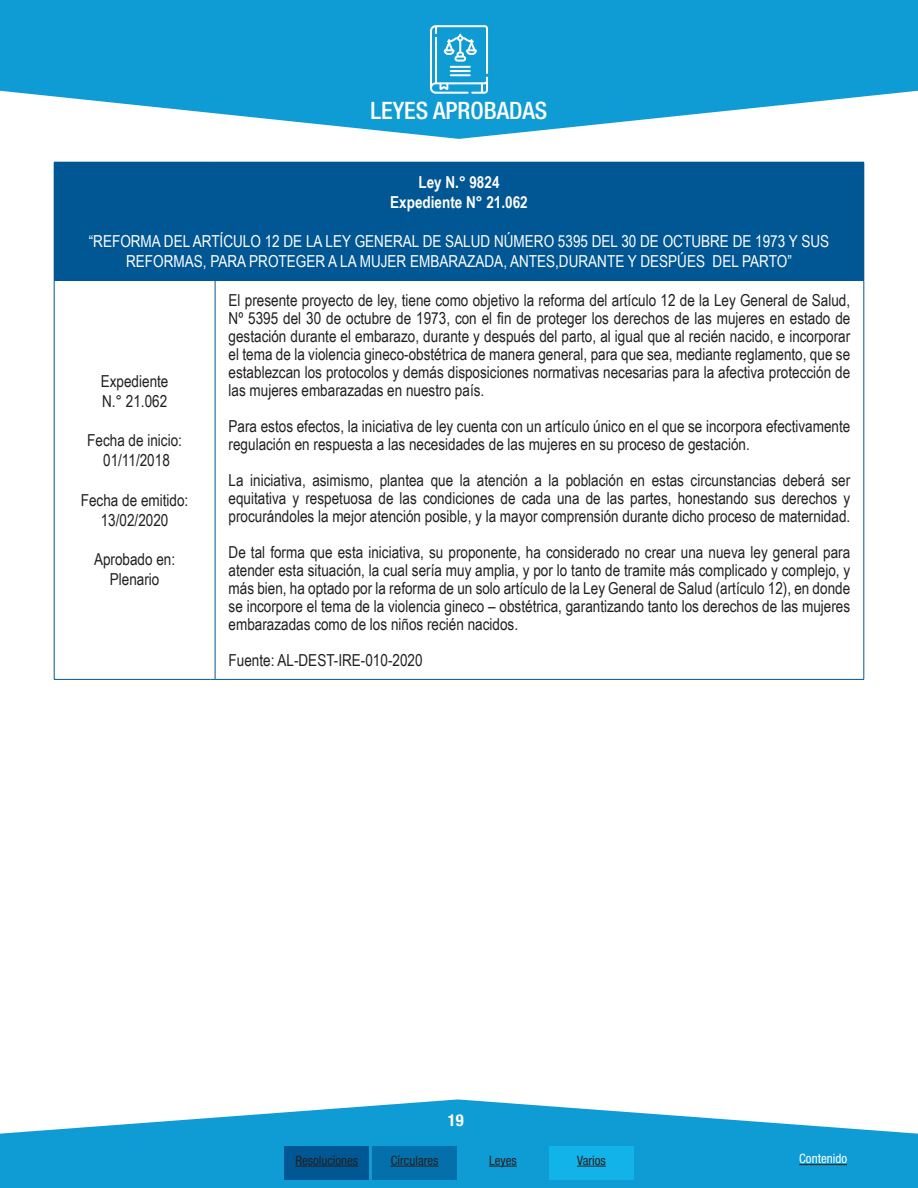
<style>
.page{position:relative;width:918px;height:1188px;background:#fff}
.page>*{position:absolute;margin:0;border:0;box-sizing:border-box;transform-origin:0 0}
.t1{font:500 condensed 24px "Helvetica Neue";color:#fff}
.TEXTO_NORMAL{font:16.5px/18px "Arial Narrow";color:#231f20;text-align:justify}
.TEXTO_NORMAL-2{font:16.5px/19.8px "Arial Narrow";color:#fff;text-align:center}
.TEXTO_NORMAL-3{font:700 16.5px "Arial Narrow";color:#fff}
.t2{font:700 condensed 16.5px "Helvetica Neue";color:#fff}
.t3{font:condensed 12.9px "Helvetica Neue";color:#231f20}
.t4{font:condensed 12.9px "Helvetica Neue";color:#fff}
</style>
<div class="page">
<svg style="left:0;top:0;width:918px;height:139px;fill:#0f9cd4"></svg>
<svg style="left:430px;top:25px;width:58px;height:69px"></svg>
<svg style="left:0;top:1099px;width:918px;height:89px;fill:#0f9cd4"></svg>
<div style="left:284px;top:1146px;width:85px;height:34px;background:#005794"></div>
<div style="left:372px;top:1146px;width:85px;height:34px;background:#0370ab"></div>
<div style="left:461px;top:1146px;width:85px;height:34px;background:#0f9cd4"></div>
<div style="left:549px;top:1146px;width:85px;height:34px;background:#12b3e8"></div>
<hr style="left:799px;top:1164px;width:48px;height:1px;background:#231f20">
<hr style="left:295px;top:1166px;width:63px;height:1px;background:#231f20">
<hr style="left:391px;top:1166px;width:48px;height:1px;background:#231f20">
<svg style="left:489px;top:1166px;width:28px;height:1px"></svg>
<svg style="left:577px;top:1166px;width:29px;height:1px"></svg>
<div style="left:54px;top:162px;width:810px;height:118px;background:#005794"></div>
<hr style="left:864px;top:162px;width:1px;height:118px;background:#005794">
<hr style="left:54px;top:280px;width:157px;height:1px;background:#005794">
<hr style="left:54px;top:281px;width:1px;height:398px;background:#005794">
<hr style="left:215px;top:280px;width:649px;height:1px;background:#005794">
<hr style="left:215px;top:281px;width:1px;height:398px;background:#005794">
<hr style="left:864px;top:281px;width:1px;height:398px;background:#005794">
<hr style="left:54px;top:679px;width:157px;height:1px;background:#005794">
<hr style="left:215px;top:679px;width:649px;height:1px;background:#005794">
<h1 class="t1" style="left:371px;top:96px;width:178px">LEYES APROBADAS</h1>
<p class="TEXTO_NORMAL-3" style="left:418px;top:169px;width:83px">Ley N.° 9824</p>
<p class="TEXTO_NORMAL-3" style="left:390px;top:189px;width:139px">Expediente N° 21.062</p>
<p class="TEXTO_NORMAL-2" style="left:89px;top:231px;width:742px">“REFORMA DEL ARTÍCULO 12 DE LA LEY GENERAL DE SALUD NÚMERO 5395 DEL 30 DE OCTUBRE DE 1973 Y SUS<br>REFORMAS, PARA PROTEGER A LA MUJER EMBARAZADA, ANTES,DURANTE Y DESPÚES DEL PARTO”</p>
<p class="TEXTO_NORMAL" style="left:101px;top:371px;width:69px">Expediente</p>
<p class="TEXTO_NORMAL" style="left:102px;top:391px;width:67px">N.° 21.062</p>
<p class="TEXTO_NORMAL" style="left:87px;top:431px;width:96px">Fecha de inicio:</p>
<p class="TEXTO_NORMAL" style="left:103px;top:451px;width:68px">01/11/2018</p>
<p class="TEXTO_NORMAL" style="left:81px;top:490px;width:109px">Fecha de emitido:</p>
<p class="TEXTO_NORMAL" style="left:101px;top:510px;width:69px">13/02/2020</p>
<p class="TEXTO_NORMAL" style="left:94px;top:550px;width:83px">Aprobado en:</p>
<p class="TEXTO_NORMAL" style="left:110px;top:569px;width:51px">Plenario</p>
<p class="TEXTO_NORMAL" style="left:229px;top:290px;width:623px">El presente proyecto de ley, tiene como objetivo la reforma del artículo 12 de la Ley General de Salud, Nº 5395 del 30 de octubre de 1973, con el fin de proteger los derechos de las mujeres en estado de gestación durante el embarazo, durante y después del parto, al igual que al recién nacido, e incorporar el tema de la violencia gineco-obstétrica de manera general, para que sea, mediante reglamento, que se establezcan los protocolos y demás disposiciones normativas necesarias para la afectiva protección de las mujeres embarazadas en nuestro país.</p>
<p class="TEXTO_NORMAL" style="left:229px;top:416px;width:623px">Para estos efectos, la iniciativa de ley cuenta con un artículo único en el que se incorpora efectivamente regulación en respuesta a las necesidades de las mujeres en su proceso de gestación.</p>
<p class="TEXTO_NORMAL" style="left:229px;top:470px;width:623px">La iniciativa, asimismo, plantea que la atención a la población en estas circunstancias deberá ser equitativa y respetuosa de las condiciones de cada una de las partes, honestando sus derechos y procurándoles la mejor atención posible, y la mayor comprensión durante dicho proceso de maternidad.</p>
<p class="TEXTO_NORMAL" style="left:229px;top:542px;width:623px">De tal forma que esta iniciativa, su proponente, ha considerado no crear una nueva ley general para atender esta situación, la cual sería muy amplia, y por lo tanto de tramite más complicado y complejo, y más bien, ha optado por la reforma de un solo artículo de la Ley General de Salud (artículo 12), en donde se incorpore el tema de la violencia gineco – obstétrica, garantizando tanto los derechos de las mujeres embarazadas como de los niños recién nacidos.</p>
<p class="TEXTO_NORMAL" style="left:229px;top:650px;width:196px">Fuente: AL-DEST-IRE-010-2020</p>
<p class="t2" style="left:448px;top:1107px;width:17px">19</p>
<p class="t3" style="left:295px;top:1153px;width:64px">Resoluciones</p>
<p class="t3" style="left:391px;top:1153px;width:49px">Círculares</p>
<p class="t3" style="left:489px;top:1153px;width:29px">Leyes</p>
<p class="t3" style="left:577px;top:1153px;width:30px">Varios</p>
<p class="t4" style="left:799px;top:1151px;width:49px">Contenido</p>
</div>
